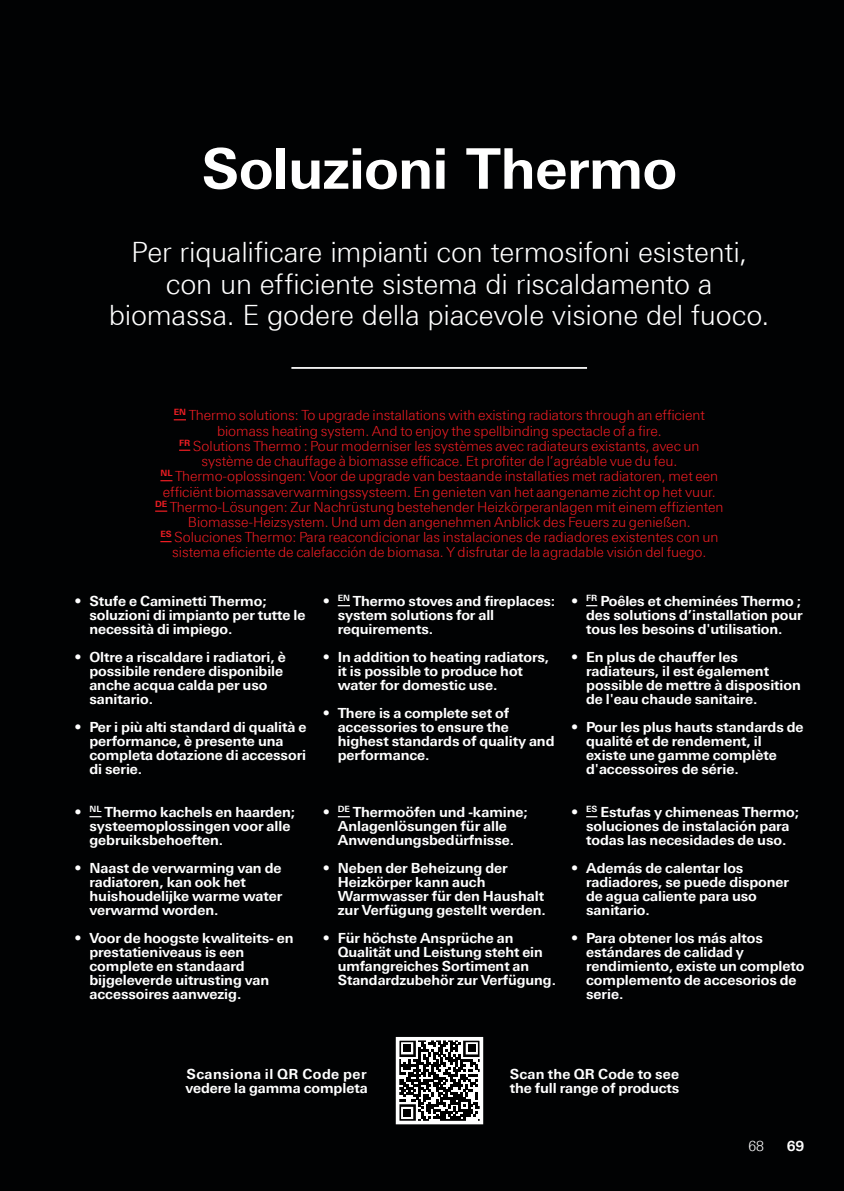
<style>
.page{position:relative;width:844px;height:1191px;background:#fff}
.page>*{position:absolute;margin:0;border:0;box-sizing:border-box;transform-origin:0 0}
.t1{font:700 56px "Linotype Univers 630";letter-spacing:-.015em;color:#fff}
.t2{font:300 28px/31.5px "Linotype Univers 330";letter-spacing:-.01em;color:#fff;text-align:center}
._00_00_body-text{font:700 14px/14px "Linotype Univers 630";letter-spacing:-.005em;color:#fff}
._00_00_body-text-2{font:300 14px/15.2px "Linotype Univers 330";letter-spacing:-.005em;color:#ee1d23;text-align:center}
.t3{font:300 14px "Linotype Univers 330";color:#fff}
.s1{font-family:"Linotype Univers 430";font-weight:400}
</style>
<div class="page">
<div style="left:0;top:0;width:843px;height:1191px;background:#010203"></div>
<hr style="left:291px;top:367px;width:296px;height:2px;background:#fff">
<svg style="left:395px;top:1036px;width:89px;height:89px"></svg>
<svg style="left:174px;top:419px;width:12px;height:1px"></svg>
<svg style="left:179px;top:449px;width:11px;height:2px"></svg>
<svg style="left:160px;top:480px;width:12px;height:1px"></svg>
<svg style="left:155px;top:510px;width:12px;height:2px"></svg>
<svg style="left:89px;top:816px;width:12px;height:1px"></svg>
<svg style="left:337px;top:605px;width:13px;height:1px"></svg>
<svg style="left:338px;top:816px;width:12px;height:1px"></svg>
<p class="t1" style="left:201px;top:135px;width:477px">Soluzioni Thermo</p>
<p class="t2" style="left:109px;top:236px;width:661px">Per riqualificare impianti con termosifoni esistenti, con un efficiente sistema di riscaldamento a biomassa. E godere della piacevole visione del fuoco.</p>
<p class="_00_00_body-text-2" style="left:155px;top:408px;width:569px"><sup>EN</sup> Thermo solutions: To upgrade installations with existing radiators through an efficient biomass heating system. And to enjoy the spellbinding spectacle of a fire.<br><sup>FR</sup> Solutions Thermo : Pour moderniser les systèmes avec radiateurs existants, avec un système de chauffage à biomasse efficace. Et profiter de l’agréable vue du feu.<br><sup>NL</sup> Thermo-oplossingen: Voor de upgrade van bestaande installaties met radiatoren, met een efficiënt biomassaverwarmingssysteem. En genieten van het aangename zicht op het vuur.<br><sup>DE</sup> Thermo-Lösungen: Zur Nachrüstung bestehender Heizkörperanlagen mit einem effizienten Biomasse-Heizsystem. Und um den angenehmen Anblick des Feuers zu genießen.<br><sup>ES</sup> Soluciones Thermo: Para reacondicionar las instalaciones de radiadores existentes con un sistema eficiente de calefacción de biomasa. Y disfrutar de la agradable visión del fuego.</p>
<p class="_00_00_body-text" style="left:89px;top:593px;width:218px;text-indent:-15px">• Stufe e Caminetti Thermo; soluzioni di impianto per tutte le necessità di impiego.</p>
<p class="_00_00_body-text" style="left:89px;top:649px;width:198px;text-indent:-15px">• Oltre a riscaldare i radiatori, è possibile rendere disponibile anche acqua calda per uso sanitario.</p>
<p class="_00_00_body-text" style="left:89px;top:719px;width:218px;text-indent:-15px">• Per i più alti standard di qualità e performance, è presente una completa dotazione di accessori di serie.</p>
<p class="_00_00_body-text" style="left:89px;top:805px;width:207px;text-indent:-15px"><span class="s1">•</span> <sup>NL</sup> Thermo kachels en haarden; systeemoplossingen voor alle gebruiksbehoeften.</p>
<p class="_00_00_body-text" style="left:89px;top:861px;width:194px;text-indent:-15px">• Naast de verwarming van de radiatoren, kan ook het huishoudelijke warme water verwarmd worden.</p>
<p class="_00_00_body-text" style="left:89px;top:931px;width:205px;text-indent:-15px">• Voor de hoogste kwaliteits- en prestatieniveaus is een complete en standaard bijgeleverde uitrusting van accessoires aanwezig.</p>
<p class="_00_00_body-text" style="left:337px;top:594px;width:219px;text-indent:-15px"><span class="s1">•</span> <sup>EN</sup> Thermo stoves and fireplaces: system solutions for all requirements.</p>
<p class="_00_00_body-text" style="left:337px;top:650px;width:213px;text-indent:-15px">• In addition to heating radiators, it is possible to produce hot water for domestic use.</p>
<p class="_00_00_body-text" style="left:337px;top:706px;width:218px;text-indent:-15px">• There is a complete set of accessories to ensure the highest standards of quality and performance.</p>
<p class="_00_00_body-text" style="left:323px;top:805px;width:206px;text-align:center"><span class="s1">•</span> <sup>DE</sup> Thermoöfen und -kamine;<br>Anlagenlösungen für alle<br>Anwendungsbedürfnisse.</p>
<p class="_00_00_body-text" style="left:338px;top:861px;width:209px;text-indent:-15px">• Neben der Beheizung der<br>Heizkörper kann auch<br>Warmwasser für den Haushalt zur Verfügung gestellt werden.</p>
<p class="_00_00_body-text" style="left:338px;top:931px;width:220px;text-indent:-15px">• Für höchste Ansprüche an<br>Qualität und Leistung steht ein umfangreiches Sortiment an<br>Standardzubehör zur Verfügung.</p>
<p class="_00_00_body-text" style="left:586px;top:594px;width:218px;text-align:justify;text-indent:-15px"><span class="s1">•</span> <sup>FR</sup> Poêles et cheminées Thermo ; des solutions d’installation pour tous les besoins d'utilisation.</p>
<p class="_00_00_body-text" style="left:586px;top:650px;width:216px;text-indent:-15px">• En plus de chauffer les radiateurs, il est également possible de mettre à disposition de l'eau chaude sanitaire.</p>
<p class="_00_00_body-text" style="left:586px;top:720px;width:219px;text-indent:-15px">• Pour les plus hauts standards de qualité et de rendement, il existe une gamme complète d'accessoires de série.</p>
<p class="_00_00_body-text" style="left:571px;top:805px;width:229px;text-align:center"><span class="s1">•</span> <sup>ES</sup> Estufas y chimeneas Thermo; soluciones de instalación para todas las necesidades de uso.</p>
<p class="_00_00_body-text" style="left:586px;top:861px;width:204px;text-indent:-15px">• Además de calentar los radiadores, se puede disponer de agua caliente para uso sanitario.</p>
<p class="_00_00_body-text" style="left:586px;top:931px;width:220px;text-indent:-15px">• Para obtener los más altos estándares de calidad y rendimiento, existe un completo complemento de accesorios de serie.</p>
<p class="_00_00_body-text" style="left:185px;top:1066px;width:184px">Scansiona il QR Code per vedere la gamma completa</p>
<p class="_00_00_body-text" style="left:509px;top:1066px;width:171px">Scan the QR Code to see the full range of products</p>
<p class="t3" style="left:748px;top:1138px;width:17px">68</p>
<p class="_00_00_body-text" style="left:786px;top:1139px;width:19px">69</p>
</div>
